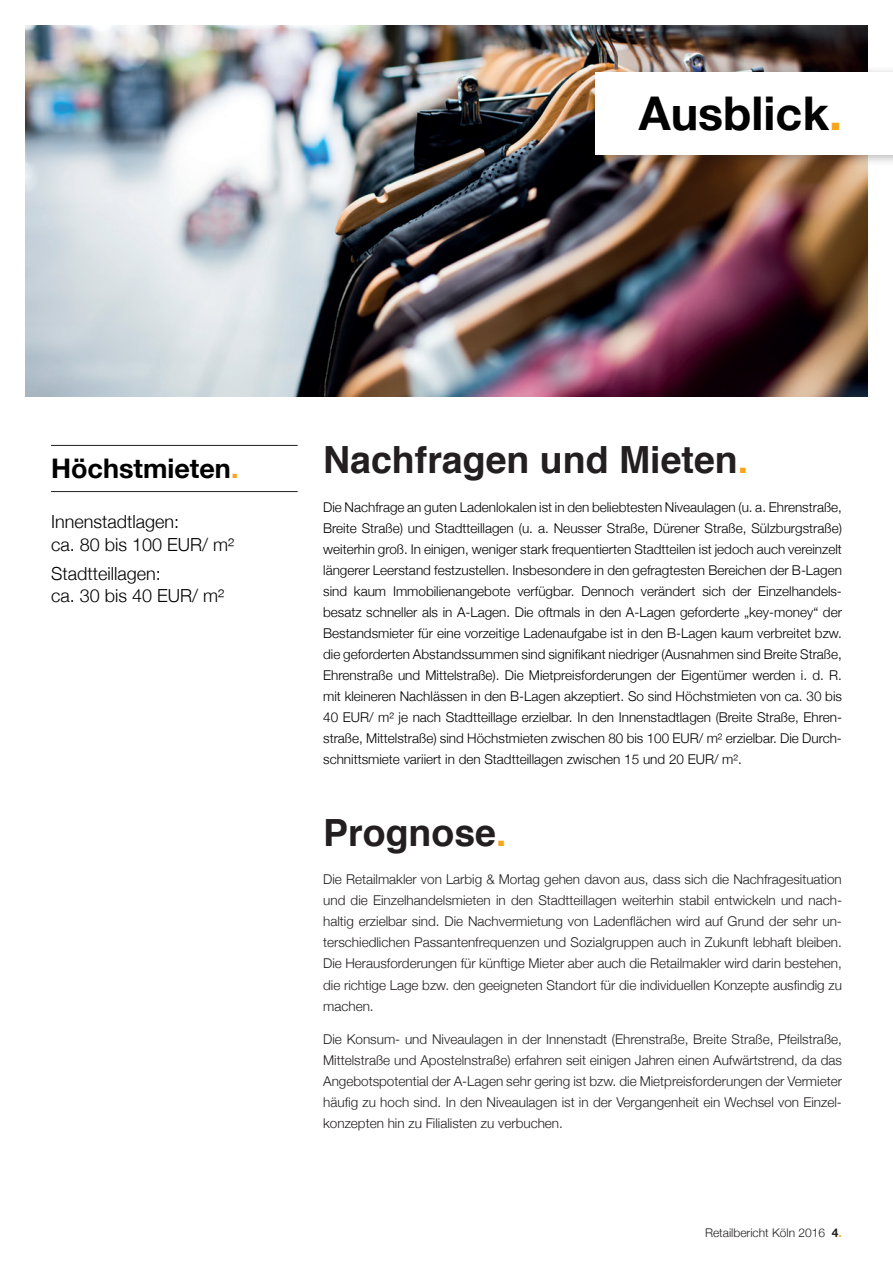
<style>
.page{position:relative;width:893px;height:1263px;background:#fff}
.page>*{position:absolute;margin:0;border:0;box-sizing:border-box;transform-origin:0 0}
.t1{font:700 46.5px "Helvetica Neue";color:#010101}
.t2{font:700 37.5px "Helvetica";color:#231f20}
.t3{font:700 27px "Helvetica Neue";color:#010101}
.t4{font:300 18px/22.5px "Helvetica Neue";color:#010101}
.t5{font:300 13.5px/21px "Helvetica Neue";color:#010101;text-align:justify}
.t6{font:300 13.5px/21px "Helvetica Neue";color:#231f20;text-align:justify}
.t7{font:300 12px "Helvetica Neue";color:#231f20}
.s1{color:#f9a51b}
.s2{font-weight:700}
.s3{font-weight:700;color:#f9a51b}
</style>
<div class="page">
<hr style="left:51px;top:445px;width:247px;height:1px;background:#231f20">
<hr style="left:51px;top:491px;width:247px;height:1px;background:#231f20">
<img style="left:26px;top:26px;width:841px;height:370px">
<div style="left:589px;top:66px;width:304px;height:101px;background:#231f20;opacity:.3"></div>
<div style="left:595px;top:72px;width:298px;height:83px;background:#fff"></div>
<h1 class="t1" style="left:639px;top:77px;width:205px">Ausblick<span class="s1">.</span></h1>
<h3 class="t3" style="left:51px;top:448px;width:189px">Höchstmieten<span class="s1">.</span></h3>
<h3 class="t4" style="left:51px;top:509px;width:185px">Innenstadtlagen:<br>ca. 80 bis 100 EUR/ m²</h3>
<h3 class="t4" style="left:51px;top:560px;width:175px">Stadtteillagen:<br>ca. 30 bis 40 EUR/ m²</h3>
<h2 class="t2" style="left:323px;top:430px;width:427px">Nachfragen und Mieten<span class="s1">.</span></h2>
<p class="t5" style="left:323px;top:495px;width:520px">Die Nachfrage an guten Ladenlokalen ist in den beliebtesten Niveaulagen (u. a. Ehrenstraße, Breite Straße) und Stadtteillagen (u. a. Neusser Straße, Dürener Straße, Sülzburgstraße) weiterhin groß. In einigen, weniger stark frequentierten Stadtteilen ist jedoch auch vereinzelt längerer Leerstand festzustellen. Insbesondere in den gefragtesten Bereichen der B-Lagen sind kaum Immobilienangebote verfügbar. Dennoch verändert sich der Einzelhandels&shy;besatz schneller als in A-Lagen. Die oftmals in den A-Lagen geforderte „key-money“ der Bestandsmieter für eine vorzeitige Ladenaufgabe ist in den B-Lagen kaum verbreitet bzw. die geforderten Abstandssummen sind signifikant niedriger (Ausnahmen sind Breite Straße, Ehrenstraße und Mittelstraße). Die Mietpreisforderungen der Eigentümer werden i. d. R. mit kleineren Nachlässen in den B-Lagen akzeptiert. So sind Höchstmieten von ca. 30 bis 40 EUR/ m² je nach Stadtteillage erzielbar. In den Innenstadtlagen (Breite Straße, Ehren&shy;straße, Mittelstraße) sind Höchstmieten zwischen 80 bis 100 EUR/ m² erzielbar. Die Durch&shy;schnittsmiete variiert in den Stadtteillagen zwischen 15 und 20 EUR/ m².</p>
<h2 class="t2" style="left:323px;top:802px;width:185px">Prognose<span class="s1">.</span></h2>
<p class="t6" style="left:323px;top:868px;width:520px">Die Retailmakler von Larbig &amp; Mortag gehen davon aus, dass sich die Nachfragesituation und die Einzelhandelsmieten in den Stadtteillagen weiterhin stabil entwickeln und nach&shy;haltig erzielbar sind. Die Nachvermietung von Ladenflächen wird auf Grund der sehr un&shy;terschiedlichen Passantenfrequenzen und Sozialgruppen auch in Zukunft lebhaft bleiben.<br>Die Herausforderungen für künftige Mieter aber auch die Retailmakler wird darin bestehen, die richtige Lage bzw. den geeigneten Standort für die individuellen Konzepte ausfindig zu machen.</p>
<p class="t6" style="left:323px;top:1028px;width:520px">Die Konsum- und Niveaulagen in der Innenstadt (Ehrenstraße, Breite Straße, Pfeilstraße, Mittelstraße und Apostelnstraße) erfahren seit einigen Jahren einen Aufwärtstrend, da das Angebotspotential der A-Lagen sehr gering ist bzw. die Mietpreisforderungen der Vermieter häufig zu hoch sind. In den Niveaulagen ist in der Vergangenheit ein Wechsel von Einzel&shy;konzepten hin zu Filialisten zu verbuchen.</p>
<p class="t7" style="left:705px;top:1223px;width:138px">Retailbericht Köln 2016 <span class="s2">4</span><span class="s3">.</span></p>
</div>
